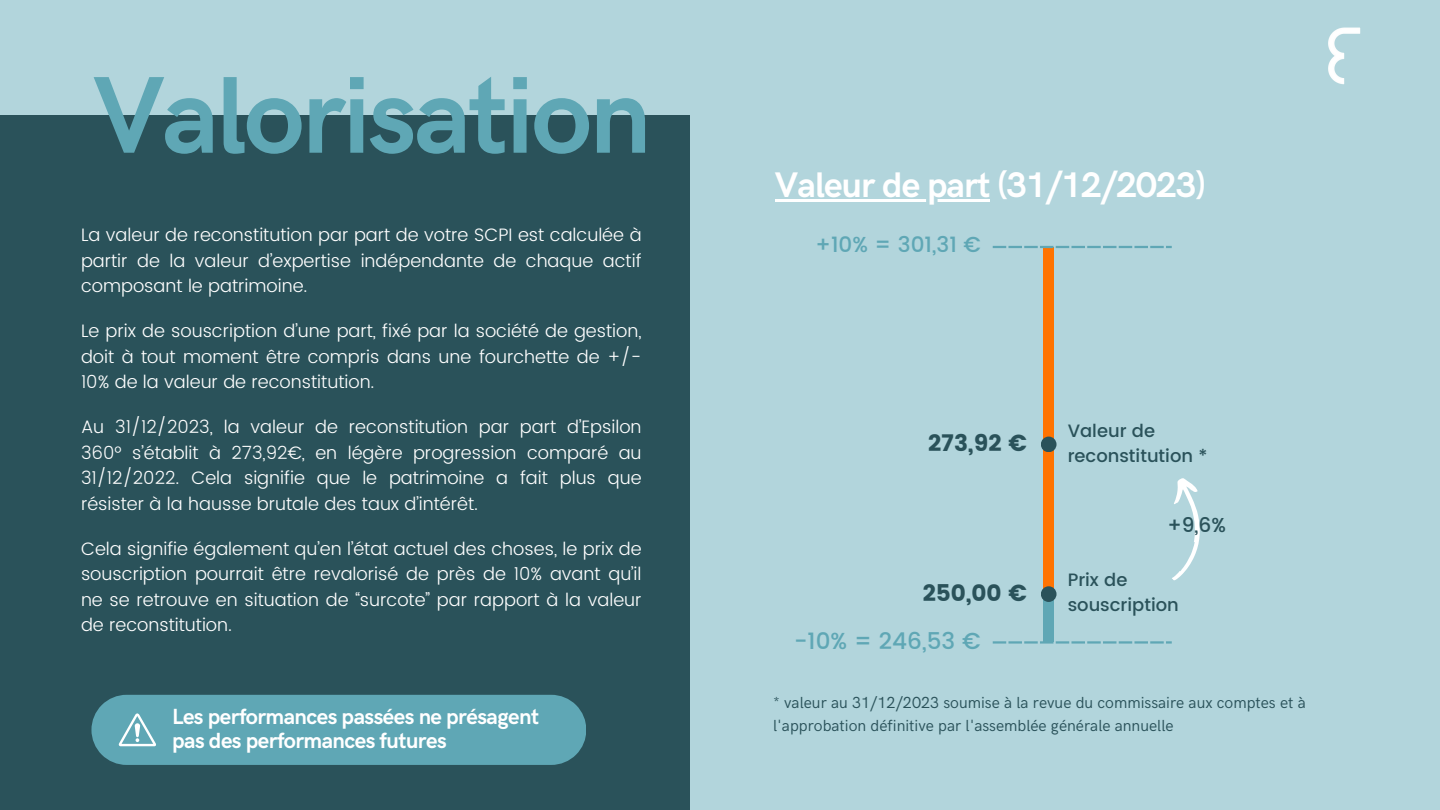
<style>
.page{position:relative;width:1440px;height:810px;background:#b2d5dc}
.page>*{position:absolute;margin:0;border:0;box-sizing:border-box;transform-origin:0 0}
.t1{font:700 109.6px "HK Grotesk";letter-spacing:-.025em;color:#5fa7b5}
.t2{font:700 35.7px "HK Grotesk";letter-spacing:-.025em;color:#fff}
.t3{font:23.1px "Poppins";color:#2a525a}
.t4{font:500 23.1px "Poppins";color:#5fa7b5}
.t5{font:700 22px/24px "HK Grotesk";letter-spacing:-.025em;color:#fff}
.t6{font:500 21.6px "Poppins";color:#5fa7b5}
.t7{font:500 20.1px "Poppins";color:#2a525a}
.t8{font:300 18px/25.5px "Poppins";color:#fff;text-align:justify}
.t9{font:500 17.9px/24.6px "Poppins";color:#2a525a}
.t10{font:16.1px/22.5px "HK Grotesk";color:#2a525a}
</style>
<div class="page">
<div style="left:0;top:115px;width:690px;height:695px;background:#2a525a"></div>
<div style="left:91px;top:695px;width:495px;height:70px;background:#5fa7b5"></div>
<img style="left:1328px;top:27px;width:33px;height:58px">
<div style="left:1044px;top:247px;width:10px;height:394px;background:#ff7301"></div>
<div style="left:1044px;top:594px;width:10px;height:47px;background:#5fa7b5"></div>
<svg style="left:993px;top:246px;width:179px;height:2px"></svg>
<div style="left:1041px;top:437px;width:16px;height:15px;background:#2a525a;border-radius:50%"></div>
<svg style="left:993px;top:641px;width:13px;height:3px"></svg>
<hr style="left:1008px;top:641px;width:14px;height:3px;background:#5fa7b5">
<hr style="left:1024px;top:641px;width:14px;height:3px;background:#5fa7b5">
<svg style="left:1040px;top:641px;width:29px;height:3px"></svg>
<hr style="left:1071px;top:641px;width:14px;height:3px;background:#5fa7b5">
<hr style="left:1087px;top:641px;width:14px;height:3px;background:#5fa7b5">
<svg style="left:1103px;top:641px;width:29px;height:3px"></svg>
<hr style="left:1134px;top:641px;width:14px;height:3px;background:#5fa7b5">
<hr style="left:1150px;top:641px;width:14px;height:3px;background:#5fa7b5">
<svg style="left:1166px;top:641px;width:6px;height:3px"></svg>
<div style="left:1041px;top:586px;width:16px;height:16px;background:#2a525a;border-radius:50%"></div>
<svg style="left:1172px;top:478px;width:28px;height:103px"></svg>
<hr style="left:775px;top:199px;width:215px;height:3px;background:#fff">
<h1 class="t1" style="left:93px;top:54px;width:560px">Valorisation</h1>
<h6 class="t8" style="left:81px;top:222px;width:562px">La valeur de reconstitution par part de votre SCPI est calculée à partir de la valeur d’expertise indépendante de chaque actif composant le patrimoine.</h6>
<h6 class="t8" style="left:81px;top:318px;width:562px">Le prix de souscription d’une part, fixé par la société de gestion, doit à tout moment être compris dans une fourchette de +/- 10% de la valeur de reconstitution.</h6>
<h6 class="t8" style="left:81px;top:414px;width:562px">Au 31/12/2023, la valeur de reconstitution par part d’Epsilon 360° s’établit à 273,92€, en légère progression comparé au 31/12/2022. Cela signifie que le patrimoine a fait plus que résister à la hausse brutale des taux d’intérêt.</h6>
<h6 class="t8" style="left:81px;top:536px;width:562px">Cela signifie également qu’en l’état actuel des choses, le prix de souscription pourrait être revalorisé de près de 10% avant qu’il ne se retrouve en situation de “surcote” par rapport à la valeur de reconstitution.</h6>
<p class="t5" style="left:172px;top:706px;width:368px">Les performances passées ne présagent pas des performances futures</p>
<h5 class="t2" style="left:775px;top:164px;width:432px">Valeur de part (31/12/2023)</h5>
<h5 class="t6" style="left:816px;top:232px;width:167px">+10% = 301,31 €</h5>
<p class="t3" style="left:928px;top:430px;width:101px">273,92 €</p>
<h2 class="t3" style="left:923px;top:579px;width:106px">250,00 €</h2>
<h3 class="t4" style="left:794px;top:628px;width:188px">-10% = 246,53 €</h3>
<h3 class="t9" style="left:1068px;top:418px;width:141px">Valeur de reconstitution *</h3>
<p class="t7" style="left:1167px;top:513px;width:60px">+9,6%</p>
<p class="t9" style="left:1068px;top:568px;width:113px">Prix de souscription</p>
<h4 class="t10" style="left:773px;top:692px;width:534px">* valeur au 31/12/2023 soumise à la revue du commissaire aux comptes et à l'approbation définitive par l'assemblée générale annuelle</h4>
</div>
